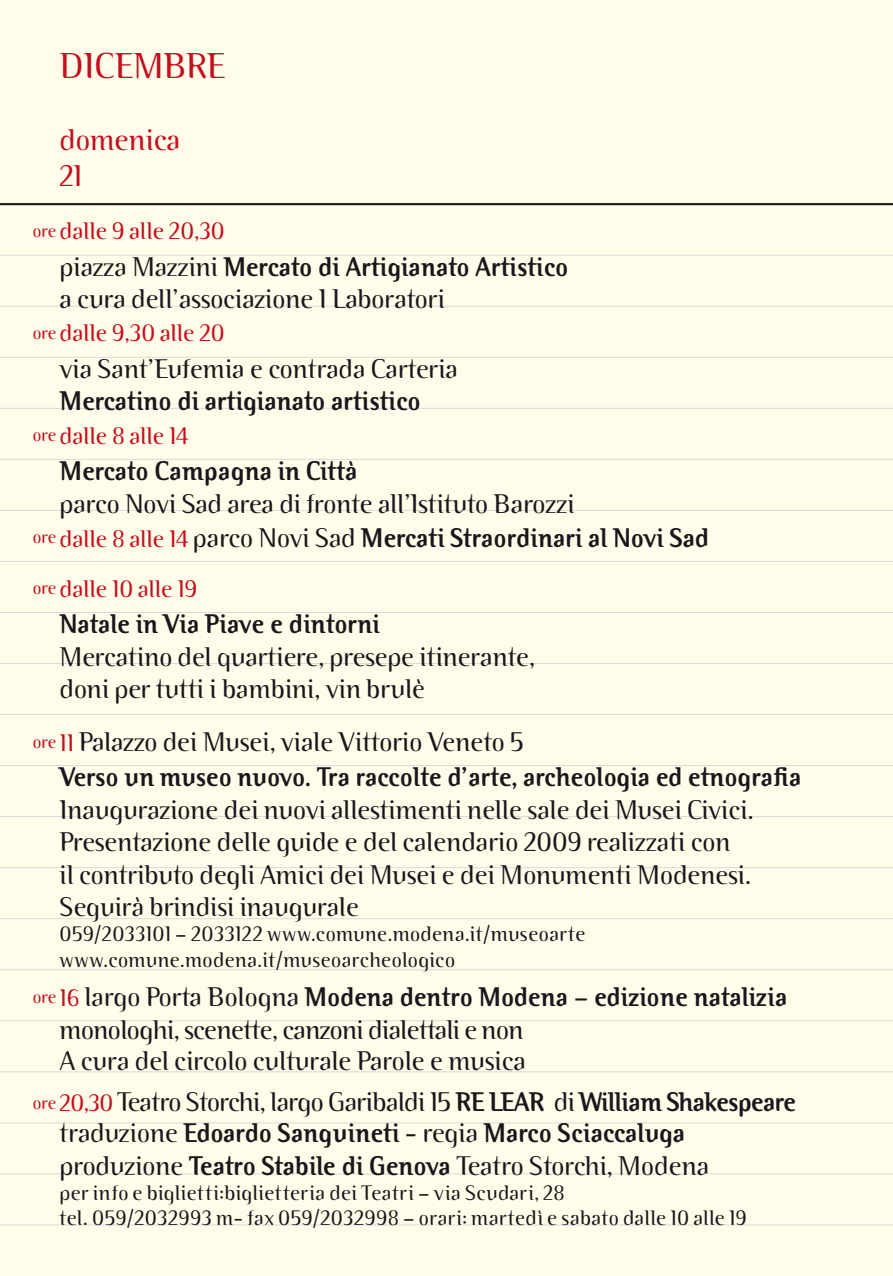
<style>
.page{position:relative;width:893px;height:1276px;background:#fffdea}
.page>*{position:absolute;margin:0;border:0;box-sizing:border-box;transform-origin:0 0}
.t1{font:300 36px "Binary ITC";color:#c50e1f}
.t2{font:300 30px/36px "Binary ITC";color:#c50e1f}
.t3{font:300 27px/32.4px "Binary ITC";color:#1a171c}
.t4{font:700 27px/32.1px "Binary ITC";letter-spacing:-.02em;color:#1a171c}
.t5{font:300 27px/31.5px "Binary ITC";letter-spacing:-.02em;color:#1a171c}
.t6{font:700 27px "Binary ITC";color:#1a171c}
.t7{font:300 24px "Binary ITC";color:#c50e1f}
.t8{font:300 21px/25.2px "Binary ITC";letter-spacing:.02em;color:#1a171c}
.t9{font:300 18px "Binary ITC";color:#c50e1f}
.s1{font-weight:700}
.s2{font-weight:300;font-size:24px;color:#c50e1f}
.s3{font-weight:300}
.s4{font-size:24px;color:#c50e1f}
</style>
<div class="page">
<hr style="left:0;top:203px;width:893px;height:2px;background:#1a171c">
<hr style="left:0;top:255px;width:893px;height:1px;background:#d9dadb">
<hr style="left:0;top:306px;width:893px;height:1px;background:#d9dadb">
<hr style="left:0;top:357px;width:893px;height:1px;background:#d9dadb">
<hr style="left:0;top:408px;width:893px;height:1px;background:#d9dadb">
<hr style="left:0;top:459px;width:893px;height:1px;background:#d9dadb">
<hr style="left:0;top:510px;width:893px;height:1px;background:#d9dadb">
<hr style="left:0;top:561px;width:893px;height:1px;background:#d9dadb">
<hr style="left:0;top:612px;width:893px;height:1px;background:#d9dadb">
<hr style="left:0;top:663px;width:893px;height:1px;background:#d9dadb">
<hr style="left:0;top:714px;width:893px;height:1px;background:#d9dadb">
<hr style="left:0;top:765px;width:893px;height:1px;background:#d9dadb">
<hr style="left:0;top:816px;width:893px;height:1px;background:#d9dadb">
<hr style="left:0;top:867px;width:893px;height:1px;background:#d9dadb">
<hr style="left:0;top:918px;width:893px;height:1px;background:#d9dadb">
<hr style="left:0;top:969px;width:893px;height:1px;background:#d9dadb">
<hr style="left:0;top:1020px;width:893px;height:1px;background:#d9dadb">
<hr style="left:0;top:1071px;width:893px;height:1px;background:#d9dadb">
<hr style="left:0;top:1122px;width:893px;height:1px;background:#d9dadb">
<hr style="left:0;top:1173px;width:893px;height:1px;background:#d9dadb">
<hr style="left:0;top:1224px;width:893px;height:1px;background:#d9dadb">
<h1 class="t1" style="left:60px;top:45px;width:167px">DICEMBRE</h1>
<p class="t2" style="left:60px;top:122px;width:122px">domenica<br>21</p>
<p class="t7" style="left:60px;top:217px;width:167px">dalle 9 alle 20,30</p>
<p class="t9" style="left:33px;top:220px;width:25px">ore</p>
<p class="t3" style="left:60px;top:251px;width:511px">piazza Mazzini <span class="s1">Mercato di Artigianato Artistico </span>a cura dell’associazione I Laboratori</p>
<p class="t7" style="left:60px;top:319px;width:167px">dalle 9,30 alle 20</p>
<p class="t9" style="left:33px;top:322px;width:25px">ore</p>
<p class="t3" style="left:60px;top:353px;width:400px">via Sant’Eufemia e contrada Carteria</p>
<p class="t6" style="left:60px;top:385px;width:363px">Mercatino di artigianato artistico</p>
<p class="t7" style="left:60px;top:421px;width:130px">dalle 8 alle 14</p>
<p class="t9" style="left:33px;top:424px;width:25px">ore</p>
<p class="t6" style="left:60px;top:455px;width:300px">Mercato Campagna in Città</p>
<p class="t3" style="left:60px;top:487px;width:516px">parco Novi Sad area di fronte all’Istituto Barozzi</p>
<p class="t4" style="left:60px;top:521px;width:651px"><span class="s2">dalle 8 alle 14</span> <span class="s3">parco Novi Sad</span> Mercati Straordinari al Novi Sad</p>
<p class="t7" style="left:60px;top:574px;width:139px">dalle 10 alle 19</p>
<p class="t9" style="left:33px;top:526px;width:25px">ore</p>
<p class="t9" style="left:33px;top:577px;width:25px">ore</p>
<p class="t4" style="left:60px;top:608px;width:322px">Natale in Via Piave e dintorni</p>
<p class="t3" style="left:60px;top:640px;width:477px">Mercatino del quartiere, presepe itinerante, doni per tutti i bambini, vin brulè</p>
<p class="t3" style="left:60px;top:725px;width:466px"><span class="s4">11</span> Palazzo dei Musei, viale Vittorio Veneto 5</p>
<p class="t9" style="left:33px;top:731px;width:25px">ore</p>
<p class="t4" style="left:60px;top:761px;width:743px">Verso un museo nuovo. Tra raccolte d’arte, archeologia ed etnografia</p>
<p class="t3" style="left:60px;top:793px;width:696px">Inaugurazione dei nuovi allestimenti nelle sale dei Musei Civici.<br>Presentazione delle guide e del calendario 2009 realizzati con<br>il contributo degli Amici dei Musei e dei Monumenti Modenesi.<br>Seguirà brindisi inaugurale</p>
<p class="t8" style="left:60px;top:921px;width:527px">059/2033101 – 2033122 www.comune.modena.it/museoarte www.comune.modena.it/museoarcheologico</p>
<p class="t4" style="left:60px;top:980px;width:729px"><span class="s2">16</span> <span class="s3">largo Porta Bologna</span> Modena dentro Modena – edizione natalizia</p>
<p class="t9" style="left:33px;top:986px;width:25px">ore</p>
<p class="t5" style="left:60px;top:1014px;width:468px">monologhi, scenette, canzoni dialettali e non<br>A cura del circolo culturale Parole e musica</p>
<p class="t4" style="left:60px;top:1085px;width:738px"><span class="s2">20,30</span> <span class="s3">Teatro Storchi, largo Garibaldi 15</span> RE LEAR <span class="s3">di</span> William Shakespeare <span class="s3">traduzione</span> Edoardo Sanguineti - <span class="s3">regia</span> Marco Sciaccaluga <span class="s3">produzione</span> Teatro Stabile di Genova <span class="s3">Teatro Storchi, Modena</span></p>
<p class="t8" style="left:60px;top:1180px;width:689px">per info e biglietti:biglietteria dei Teatri – via Scudari, 28<br>tel. 059/2032993 m- fax 059/2032998 – orari: martedì e sabato dalle 10 alle 19</p>
<p class="t9" style="left:33px;top:1092px;width:25px">ore</p>
</div>
